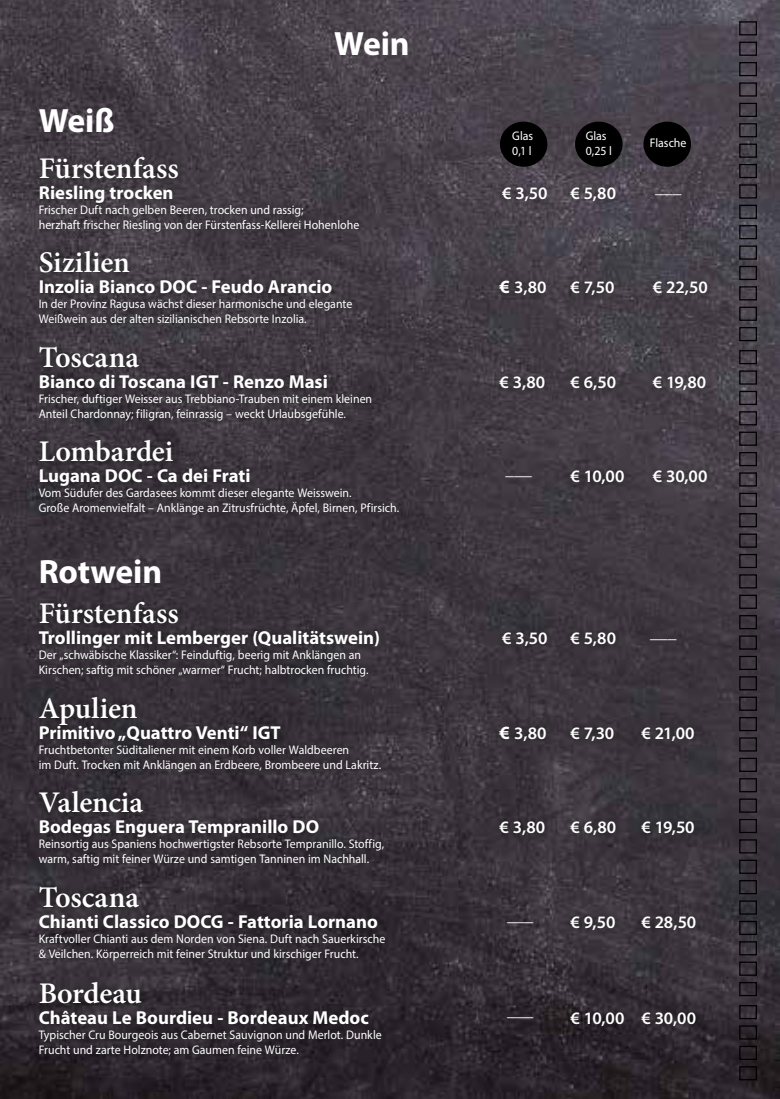
<style>
.page{position:relative;width:780px;height:1099px;background:#fff}
.page>*{position:absolute;margin:0;border:0;box-sizing:border-box;transform-origin:0 0}
.t1{font:700 33.75px "Myriad Pro";letter-spacing:-.005em;color:#fff}
.t2{font:600 30px "Minion Pro";letter-spacing:-.005em;color:#fff}
.t3{font:700 18.75px "Myriad Pro";color:#fff}
.t4{font:600 17.5px "Myriad Pro";letter-spacing:-.01em;color:#fff}
.t5{font:12.5px/15px "Myriad Pro";color:#fff;scale:.95 1}
.s1{font-weight:700;font-size:18.75px}
</style>
<div class="page">
<img style="left:0;top:0;width:780px;height:1098px">
<div style="left:32px;top:149px;width:682px;height:373px;background:#000;opacity:.5"></div>
<div style="left:31px;top:594px;width:672px;height:467px;background:#000;opacity:.5"></div>
<div style="left:575px;top:122px;width:47px;height:45px;background:#000;border-radius:50%"></div>
<div style="left:643px;top:122px;width:48px;height:45px;background:#000;border-radius:50%"></div>
<div style="left:500px;top:122px;width:47px;height:45px;background:#000;border-radius:50%"></div>
<div style="left:739px;top:21px;width:17px;height:14px;border:1px solid #000"></div>
<div style="left:739px;top:42px;width:17px;height:14px;border:1px solid #000"></div>
<div style="left:739px;top:82px;width:17px;height:15px;border:1px solid #000"></div>
<div style="left:739px;top:62px;width:17px;height:14px;border:1px solid #000"></div>
<div style="left:739px;top:103px;width:17px;height:14px;border:1px solid #000"></div>
<div style="left:739px;top:123px;width:17px;height:14px;border:1px solid #000"></div>
<div style="left:739px;top:164px;width:17px;height:14px;border:1px solid #000"></div>
<div style="left:739px;top:144px;width:17px;height:14px;border:1px solid #000"></div>
<div style="left:739px;top:184px;width:17px;height:14px;border:1px solid #000"></div>
<div style="left:739px;top:205px;width:17px;height:14px;border:1px solid #000"></div>
<div style="left:739px;top:245px;width:17px;height:15px;border:1px solid #000"></div>
<div style="left:739px;top:225px;width:17px;height:14px;border:1px solid #000"></div>
<div style="left:739px;top:266px;width:17px;height:14px;border:1px solid #000"></div>
<div style="left:739px;top:286px;width:17px;height:14px;border:1px solid #000"></div>
<div style="left:739px;top:327px;width:17px;height:14px;border:1px solid #000"></div>
<div style="left:739px;top:306px;width:17px;height:15px;border:1px solid #000"></div>
<div style="left:739px;top:350px;width:17px;height:14px;border:1px solid #000"></div>
<div style="left:739px;top:370px;width:17px;height:14px;border:1px solid #000"></div>
<div style="left:739px;top:411px;width:17px;height:14px;border:1px solid #000"></div>
<div style="left:739px;top:391px;width:17px;height:14px;border:1px solid #000"></div>
<div style="left:739px;top:431px;width:17px;height:15px;border:1px solid #000"></div>
<div style="left:739px;top:452px;width:17px;height:14px;border:1px solid #000"></div>
<div style="left:739px;top:493px;width:17px;height:14px;border:1px solid #000"></div>
<div style="left:739px;top:472px;width:17px;height:14px;border:1px solid #000"></div>
<div style="left:739px;top:513px;width:17px;height:14px;border:1px solid #000"></div>
<div style="left:739px;top:533px;width:17px;height:14px;border:1px solid #000"></div>
<div style="left:739px;top:574px;width:17px;height:14px;border:1px solid #000"></div>
<div style="left:739px;top:554px;width:17px;height:14px;border:1px solid #000"></div>
<div style="left:739px;top:594px;width:17px;height:15px;border:1px solid #000"></div>
<div style="left:739px;top:615px;width:17px;height:14px;border:1px solid #000"></div>
<div style="left:739px;top:656px;width:17px;height:14px;border:1px solid #000"></div>
<div style="left:739px;top:635px;width:17px;height:14px;border:1px solid #000"></div>
<div style="left:739px;top:676px;width:17px;height:14px;border:1px solid #000"></div>
<div style="left:739px;top:696px;width:17px;height:14px;border:1px solid #000"></div>
<div style="left:739px;top:737px;width:17px;height:14px;border:1px solid #000"></div>
<div style="left:739px;top:717px;width:17px;height:14px;border:1px solid #000"></div>
<div style="left:739px;top:757px;width:17px;height:15px;border:1px solid #000"></div>
<div style="left:739px;top:778px;width:17px;height:14px;border:1px solid #000"></div>
<div style="left:739px;top:819px;width:17px;height:14px;border:1px solid #000"></div>
<div style="left:739px;top:798px;width:17px;height:14px;border:1px solid #000"></div>
<div style="left:739px;top:839px;width:17px;height:14px;border:1px solid #000"></div>
<div style="left:739px;top:859px;width:17px;height:14px;border:1px solid #000"></div>
<div style="left:739px;top:900px;width:17px;height:14px;border:1px solid #000"></div>
<div style="left:739px;top:880px;width:17px;height:14px;border:1px solid #000"></div>
<div style="left:739px;top:920px;width:17px;height:15px;border:1px solid #000"></div>
<div style="left:739px;top:941px;width:17px;height:14px;border:1px solid #000"></div>
<div style="left:739px;top:981px;width:17px;height:15px;border:1px solid #000"></div>
<div style="left:739px;top:961px;width:17px;height:14px;border:1px solid #000"></div>
<div style="left:739px;top:1005px;width:17px;height:14px;border:1px solid #000"></div>
<div style="left:739px;top:1025px;width:17px;height:14px;border:1px solid #000"></div>
<div style="left:739px;top:1066px;width:17px;height:14px;border:1px solid #000"></div>
<div style="left:739px;top:1045px;width:17px;height:14px;border:1px solid #000"></div>
<h1 class="t1" style="left:334px;top:25px;width:77px">Wein</h1>
<h1 class="t1" style="left:39px;top:101px;width:77px">Weiß</h1>
<p class="t5" style="left:512px;top:128px;width:24px">Glas<br>0,1 l</p>
<p class="t5" style="left:585px;top:128px;width:29px">Glas<br>0,25 l</p>
<p class="t5" style="left:649px;top:135px;width:40px">Flasche</p>
<h3 class="t4" style="left:655px;top:177px;width:28px">___</h3>
<h2 class="t2" style="left:39px;top:147px;width:141px">Fürstenfass</h2>
<h3 class="t3" style="left:39px;top:182px;width:136px">Riesling trocken</h3>
<h3 class="t4" style="left:502px;top:183px;width:47px">€ 3,50</h3>
<h3 class="t4" style="left:570px;top:183px;width:47px">€ 5,80</h3>
<p class="t5" style="left:39px;top:202px;width:339px">Frischer Duft nach gelben Beeren, trocken und rassig;<br>herzhaft frischer Riesling von der Fürstenfass-Kellerei Hohenlohe</p>
<h2 class="t2" style="left:39px;top:242px;width:93px">Sizilien</h2>
<h3 class="t3" style="left:39px;top:276px;width:295px">Inzolia Bianco DOC - Feudo Arancio</h3>
<h3 class="t4" style="left:499px;top:278px;width:48px"><span class="s1">€</span> 3,80</h3>
<h3 class="t4" style="left:570px;top:278px;width:45px">€ 7,50</h3>
<h3 class="t4" style="left:652px;top:278px;width:56px">€ 22,50</h3>
<p class="t5" style="left:39px;top:296px;width:331px">In der Provinz Ragusa wächst dieser harmonische und elegante<br>Weißwein aus der alten sizilianischen Rebsorte Inzolia.</p>
<h2 class="t2" style="left:39px;top:336px;width:102px">Toscana</h2>
<h3 class="t3" style="left:39px;top:371px;width:290px">Bianco di Toscana IGT - Renzo Masi</h3>
<h3 class="t4" style="left:499px;top:372px;width:47px">€ 3,80</h3>
<h3 class="t4" style="left:570px;top:372px;width:47px">€ 6,50</h3>
<h3 class="t4" style="left:652px;top:372px;width:55px">€ 19,80</h3>
<p class="t5" style="left:39px;top:391px;width:352px">Frischer, duftiger Weisser aus Trebbiano-Trauben mit einem kleinen<br>Anteil Chardonnay; filigran, feinrassig – weckt Urlaubsgefühle.</p>
<h2 class="t2" style="left:39px;top:431px;width:136px">Lombardei</h2>
<h3 class="t3" style="left:39px;top:465px;width:213px">Lugana DOC - Ca dei Frati</h3>
<h3 class="t4" style="left:570px;top:467px;width:55px">€ 10,00</h3>
<h3 class="t4" style="left:652px;top:467px;width:56px">€ 30,00</h3>
<p class="t5" style="left:39px;top:485px;width:381px">Vom Südufer des Gardasees kommt dieser elegante Weisswein.<br>Große Aromenvielfalt – Anklänge an Zitrusfrüchte, Äpfel, Birnen, Pfirsich.</p>
<h3 class="t4" style="left:505px;top:459px;width:28px">___</h3>
<h1 class="t1" style="left:39px;top:552px;width:125px">Rotwein</h1>
<h2 class="t2" style="left:39px;top:592px;width:141px">Fürstenfass</h2>
<h3 class="t3" style="left:39px;top:627px;width:343px">Trollinger mit Lemberger (Qualitätswein)</h3>
<h3 class="t4" style="left:502px;top:628px;width:47px">€ 3,50</h3>
<h3 class="t4" style="left:570px;top:628px;width:47px">€ 5,80</h3>
<p class="t5" style="left:39px;top:647px;width:349px">Der „schwäbische Klassiker“: Feinduftig, beerig mit Anklängen an<br>Kirschen; saftig mit schöner „warmer“ Frucht; halbtrocken fruchtig.</p>
<h2 class="t2" style="left:39px;top:687px;width:100px">Apulien</h2>
<h3 class="t3" style="left:39px;top:721px;width:243px">Primitivo „Quattro Venti“ IGT</h3>
<h3 class="t4" style="left:499px;top:723px;width:48px"><span class="s1">€</span> 3,80</h3>
<h3 class="t4" style="left:570px;top:723px;width:45px">€ 7,30</h3>
<h3 class="t4" style="left:641px;top:723px;width:55px">€ 21,00</h3>
<p class="t5" style="left:39px;top:741px;width:362px">Fruchtbetonter Süditaliener mit einem Korb voller Waldbeeren<br>im Duft. Trocken mit Anklängen an Erdbeere, Brombeere und Lakritz.</p>
<h2 class="t2" style="left:39px;top:781px;width:106px">Valencia</h2>
<h3 class="t3" style="left:39px;top:816px;width:282px">Bodegas Enguera Tempranillo DO</h3>
<h3 class="t4" style="left:499px;top:817px;width:47px">€ 3,80</h3>
<h3 class="t4" style="left:570px;top:817px;width:47px">€ 6,80</h3>
<h3 class="t4" style="left:641px;top:817px;width:55px">€ 19,50</h3>
<p class="t5" style="left:39px;top:836px;width:365px">Reinsortig aus Spaniens hochwertigster Rebsorte Tempranillo. Stoffig, warm, saftig mit feiner Würze und samtigen Tanninen im Nachhall.</p>
<h2 class="t2" style="left:39px;top:876px;width:102px">Toscana</h2>
<h3 class="t3" style="left:39px;top:910px;width:341px">Chianti Classico DOCG - Fattoria Lornano</h3>
<h3 class="t4" style="left:570px;top:912px;width:46px">€ 9,50</h3>
<h3 class="t4" style="left:641px;top:912px;width:56px">€ 28,50</h3>
<p class="t5" style="left:39px;top:930px;width:366px">Kraftvoller Chianti aus dem Norden von Siena. Duft nach Sauerkirsche &amp; Veilchen. Körperreich mit feiner Struktur und kirschiger Frucht.</p>
<h2 class="t2" style="left:39px;top:972px;width:105px">Bordeau</h2>
<h3 class="t3" style="left:39px;top:1006px;width:331px">Château Le Bourdieu - Bordeaux Medoc</h3>
<h3 class="t4" style="left:570px;top:1008px;width:127px">€ 10,00 € 30,00</h3>
<p class="t5" style="left:39px;top:1026px;width:362px">Typischer Cru Bourgeois aus Cabernet Sauvignon und Merlot. Dunkle<br>Frucht und zarte Holznote; am Gaumen feine Würze.</p>
<h3 class="t4" style="left:650px;top:623px;width:28px">___</h3>
<h3 class="t4" style="left:507px;top:905px;width:28px">___</h3>
<h3 class="t4" style="left:507px;top:1000px;width:28px">___</h3>
</div>
